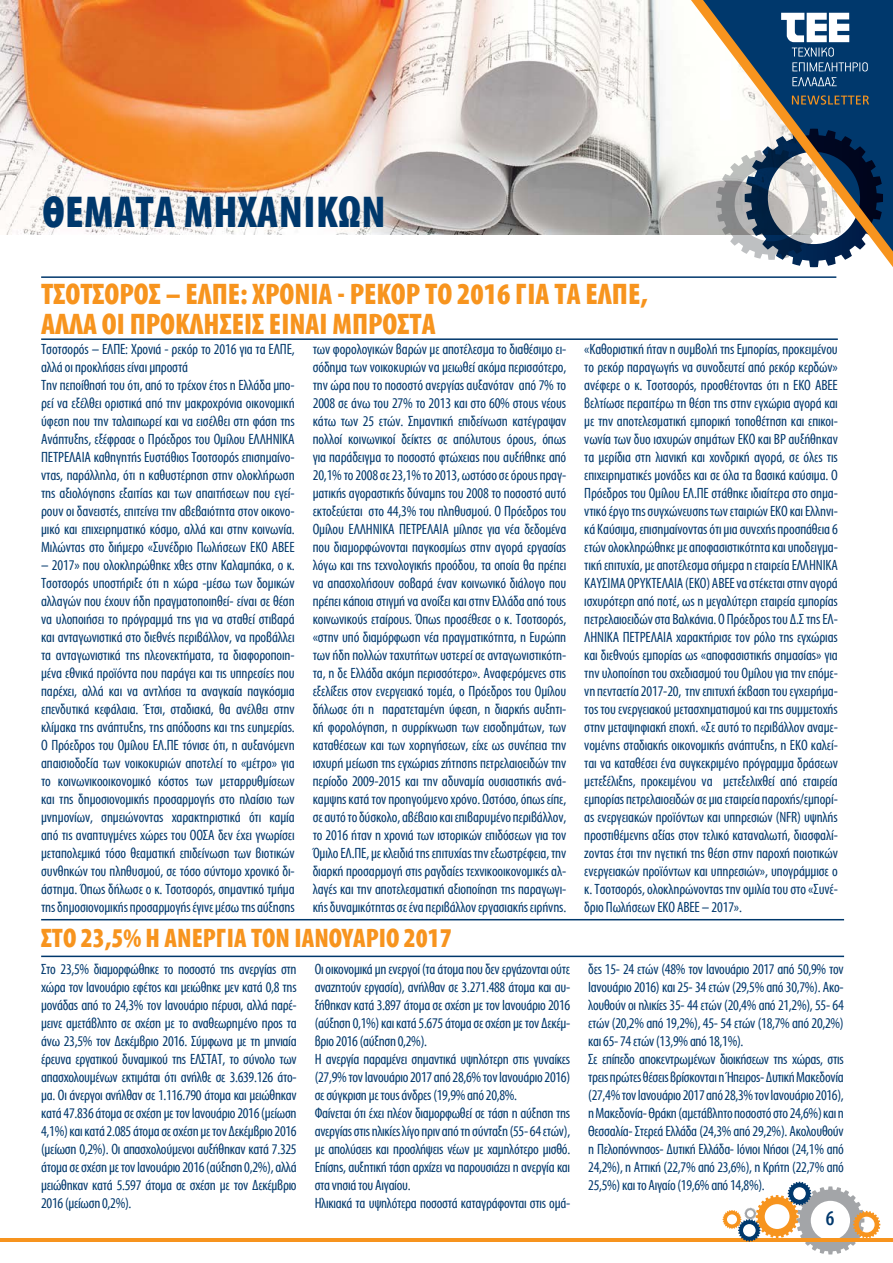
<style>
.page{position:relative;width:893px;height:1263px;background:#fff}
.page>*{position:absolute;margin:0;border:0;box-sizing:border-box;transform-origin:0 0}
.t1{font:700 45px "Myriad Condensed Greek";letter-spacing:.01em;color:#00386c}
.t2{font:700 30px "Myriad Condensed Greek";color:#f7941e}
.t3{font:700 27px "Myriad Condensed Greek";color:#f7941e}
.t4{font:500 21px "Myriad Condensed Greek";color:#00386c}
.t5{font:15px/18px "Myriad Condensed Greek";letter-spacing:-.02em;color:#00386c;text-align:justify}
</style>
<div class="page">
<hr style="left:0;top:1238px;width:893px;height:3px;background:#f7941e">
<svg style="left:723px;top:1182px;width:157px;height:72px"></svg>
<img style="left:0;top:0;width:691px;height:234px">
<svg style="left:691px;top:0;width:202px;height:267px"></svg>
<svg style="left:792px;top:95px;width:77px;height:10px"></svg>
<svg style="left:781px;top:13px;width:87px;height:58px"></svg>
<svg style="left:792px;top:77px;width:45px;height:9px"></svg>
<hr style="left:41px;top:276px;width:795px;height:2px;background:#00386c">
<hr style="left:41px;top:338px;width:797px;height:2px;background:#00386c">
<hr style="left:41px;top:955px;width:803px;height:2px;background:#00386c">
<hr style="left:41px;top:919px;width:803px;height:1px;background:#00386c">
<h1 class="t1" style="left:43px;top:189px;width:345px">ΘΕΜΑΤΑ ΜΗΧΑΝΙΚΩΝ</h1>
<h2 class="t2" style="left:41px;top:279px;width:27px">Τσοτσορός</h2>
<h2 class="t2" style="left:166px;top:279px;width:114px">– ΕΛΠΕ: Χρονιά</h2>
<h2 class="t2" style="left:337px;top:279px;width:27px">- ρεκόρ</h2>
<h2 class="t2" style="left:425px;top:279px;width:224px">το 2016 για τα ΕΛΠΕ,</h2>
<h2 class="t2" style="left:41px;top:309px;width:15px">αλλά</h2>
<h2 class="t2" style="left:102px;top:309px;width:58px">οι προκλήσεις</h2>
<h2 class="t2" style="left:269px;top:309px;width:13px">είναι</h2>
<h2 class="t2" style="left:332px;top:309px;width:50px">μπροστά</h2>
<p class="t5" style="left:41px;top:340px;width:255px;text-align:left">Τσοτσορός – ΕΛΠΕ: Χρονιά - ρεκόρ το 2016 για τα ΕΛΠΕ, αλλά οι προκλήσεις είναι μπροστά<br>Την πεποίθησή του ότι, από το τρέχον έτος η Ελλάδα μπο&shy;ρεί να εξέλθει οριστικά από την μακροχρόνια οικονομική ύφεση που την ταλαιπωρεί και να εισέλθει στη φάση της Ανάπτυξης, εξέφρασε ο Πρόεδρος του Ομίλου ΕΛΛΗΝΙΚΑ ΠΕΤΡΕΛΑΙΑ καθηγητής Ευστάθιος Τσοτσορός επισημαίνο&shy;ντας, παράλληλα, ότι η καθυστέρηση στην ολοκλήρωση της αξιολόγησης εξαιτίας και των απαιτήσεων που εγεί&shy;ρουν οι δανειστές, επιτείνει την αβεβαιότητα στον οικονο&shy;μικό και επιχειρηματικό κόσμο, αλλά και στην κοινωνία.<br>Μιλώντας στο διήμερο «Συνέδριο Πωλήσεων ΕΚΟ ΑΒΕΕ</p>
<p class="t5" style="left:41px;top:556px;width:255px">– 2017» που ολοκληρώθηκε χθες στην Καλαμπάκα, ο κ.<br>Τσοτσορός υποστήριξε ότι η χώρα -μέσω των δομικών αλλαγών που έχουν ήδη πραγματοποιηθεί- είναι σε θέση να υλοποιήσει το πρόγραμμά της για να σταθεί στιβαρά και ανταγωνιστικά στο διεθνές περιβάλλον, να προβάλλει τα ανταγωνιστικά της πλεονεκτήματα, τα διαφοροποιη&shy;μένα εθνικά προϊόντα που παράγει και τις υπηρεσίες που παρέχει, αλλά και να αντλήσει τα αναγκαία παγκόσμια επενδυτικά κεφάλαια. Έτσι, σταδιακά, θα ανέλθει στην κλίμακα της ανάπτυξης, της απόδοσης και της ευημερίας.<br>Ο Πρόεδρος του Ομίλου ΕΛ.ΠΕ τόνισε ότι, η αυξανόμενη απαισιοδοξία των νοικοκυριών αποτελεί το «μέτρο» για το κοινωνικοοικονομικό κόστος των μεταρρυθμίσεων και της δημοσιονομικής προσαρμογής στο πλαίσιο των μνημονίων, σημειώνοντας χαρακτηριστικά ότι καμία από τις αναπτυγμένες χώρες του ΟΟΣΑ δεν έχει γνωρίσει μεταπολεμικά τόσο θεαματική επιδείνωση των βιοτικών συνθηκών του πληθυσμού, σε τόσο σύντομο χρονικό δι&shy;άστημα. Όπως δήλωσε ο κ. Τσοτσορός, σημαντικό τμήμα της δημοσιονομικής προσαρμογής έγινε μέσω της αύξησης</p>
<p class="t5" style="left:313px;top:340px;width:255px">των φορολογικών βαρών με αποτέλεσμα το διαθέσιμο ει&shy;σόδημα των νοικοκυριών να μειωθεί ακόμα περισσότερο, την ώρα που το ποσοστό ανεργίας αυξανόταν από 7% το 2008 σε άνω του 27% το 2013 και στο 60% στους νέους κάτω των 25 ετών. Σημαντική επιδείνωση κατέγραψαν πολλοί κοινωνικοί δείκτες σε απόλυτους όρους, όπως για παράδειγμα το ποσοστό φτώχειας που αυξήθηκε από 20,1% το 2008 σε 23,1% το 2013, ωστόσο σε όρους πραγ&shy;ματικής αγοραστικής δύναμης του 2008 το ποσοστό αυτό εκτοξεύεται στο 44,3% του πληθυσμού. Ο Πρόεδρος του Ομίλου ΕΛΛΗΝΙΚΑ ΠΕΤΡΕΛΑΙΑ μίλησε για νέα δεδομένα που διαμορφώνονται παγκοσμίως στην αγορά εργασίας λόγω και της τεχνολογικής προόδου, τα οποία θα πρέπει να απασχολήσουν σοβαρά έναν κοινωνικό διάλογο που πρέπει κάποια στιγμή να ανοίξει και στην Ελλάδα από τους κοινωνικούς εταίρους. Όπως προσέθεσε ο κ. Τσοτσορός, «στην υπό διαμόρφωση νέα πραγματικότητα, η Ευρώπη των ήδη πολλών ταχυτήτων υστερεί σε ανταγωνιστικότη&shy;τα, η δε Ελλάδα ακόμη περισσότερο». Αναφερόμενες στις εξελίξεις στον ενεργειακό τομέα, ο Πρόεδρος του Ομίλου δήλωσε ότι η παρατεταμένη ύφεση, η διαρκής αυξητι&shy;κή φορολόγηση, η συρρίκνωση των εισοδημάτων, των καταθέσεων και των χορηγήσεων, είχε ως συνέπεια την ισχυρή μείωση της εγχώριας ζήτησης πετρελαιοειδών την περίοδο 2009-2015 και την αδυναμία ουσιαστικής ανά&shy;καμψης κατά τον προηγούμενο χρόνο. Ωστόσο, όπως είπε, σε αυτό το δύσκολο, αβέβαιο και επιβαρυμένο περιβάλλον, το 2016 ήταν η χρονιά των ιστορικών επιδόσεων για τον Όμιλο ΕΛ.ΠΕ, με κλειδιά της επιτυχίας την εξωστρέφεια, την διαρκή προσαρμογή στις ραγδαίες τεχνικοοικονομικές αλ&shy;λαγές και την αποτελεσματική αξιοποίηση της παραγωγι&shy;κής δυναμικότητας σε ένα περιβάλλον εργασιακής ειρήνης.</p>
<p class="t5" style="left:584px;top:340px;width:255px">«Καθοριστική ήταν η συμβολή της Εμπορίας, προκειμένου το ρεκόρ παραγωγής να συνοδευτεί από ρεκόρ κερδών» ανέφερε ο κ. Τσοτσορός, προσθέτοντας ότι η ΕΚΟ ΑΒΕΕ βελτίωσε περαιτέρω τη θέση της στην εγχώρια αγορά και με την αποτελεσματική εμπορική τοποθέτηση και επικοι&shy;νωνία των δυο ισχυρών σημάτων ΕΚΟ και ΒΡ αυξήθηκαν τα μερίδια στη λιανική και χονδρική αγορά, σε όλες τις επιχειρηματικές μονάδες και σε όλα τα βασικά καύσιμα. Ο Πρόεδρος του Ομίλου ΕΛ.ΠΕ στάθηκε ιδιαίτερα στο σημα&shy;ντικό έργο της συγχώνευσης των εταιριών ΕΚΟ και Ελληνι&shy;κά Καύσιμα, επισημαίνοντας ότι μια συνεχής προσπάθεια 6 ετών ολοκληρώθηκε με αποφασιστικότητα και υποδειγμα&shy;τική επιτυχία, με αποτέλεσμα σήμερα η εταιρεία ΕΛΛΗΝΙΚΑ ΚΑΥΣΙΜΑ ΟΡΥΚΤΕΛΑΙΑ (ΕΚΟ) ΑΒΕΕ να στέκεται στην αγορά ισχυρότερη από ποτέ, ως η μεγαλύτερη εταιρεία εμπορίας πετρελαιοειδών στα Βαλκάνια. Ο Πρόεδρος του Δ.Σ της ΕΛ-ΛΗΝΙΚΑ ΠΕΤΡΕΛΑΙΑ χαρακτήρισε τον ρόλο της εγχώριας και διεθνούς εμπορίας ως «αποφασιστικής σημασίας» για την υλοποίηση του σχεδιασμού του Ομίλου για την επόμε&shy;νη πενταετία 2017-20, την επιτυχή έκβαση του εγχειρήμα&shy;τος του ενεργειακού μετασχηματισμού και της συμμετοχής στην μεταψηφιακή εποχή. «Σε αυτό το περιβάλλον αναμε&shy;νομένης σταδιακής οικονομικής ανάπτυξης, η ΕΚΟ καλεί&shy;ται να καταθέσει ένα συγκεκριμένο πρόγραμμα δράσεων μετεξέλιξης, προκειμένου να μετεξελιχθεί από εταιρεία εμπορίας πετρελαιοειδών σε μια εταιρεία παροχής/εμπορί&shy;ας ενεργειακών προϊόντων και υπηρεσιών (NFR) υψηλής προστιθέμενης αξίας στον τελικό καταναλωτή, διασφαλί&shy;ζοντας έτσι την ηγετική της θέση στην παροχή ποιοτικών ενεργειακών προϊόντων και υπηρεσιών», υπογράμμισε ο κ. Τσοτσορός, ολοκληρώνοντας την ομιλία του στο «Συνέ&shy;δριο Πωλήσεων ΕΚΟ ΑΒΕΕ – 2017».</p>
<h3 class="t3" style="left:41px;top:924px;width:138px">Στο 23,5% η ανερ</h3>
<h3 class="t3" style="left:216px;top:924px;width:100px">γία τον Ιανουάριο</h3>
<h3 class="t3" style="left:404px;top:924px;width:49px">2017</h3>
<p class="t5" style="left:41px;top:960px;width:257px">Στο 23,5% διαμορφώθηκε το ποσοστό της ανεργίας στη χώρα τον Ιανουάριο εφέτος και μειώθηκε μεν κατά 0,8 της μονάδας από το 24,3% τον Ιανουάριο πέρυσι, αλλά παρέ&shy;μεινε αμετάβλητο σε σχέση με το αναθεωρημένο προς τα άνω 23,5% τον Δεκέμβριο 2016. Σύμφωνα με τη μηνιαία έρευνα εργατικού δυναμικού της ΕΛΣΤΑΤ, το σύνολο των απασχολουμένων εκτιμάται ότι ανήλθε σε 3.639.126 άτο&shy;μα. Οι άνεργοι ανήλθαν σε 1.116.790 άτομα και μειώθηκαν κατά 47.836 άτομα σε σχέση με τον Ιανουάριο 2016 (μείωση 4,1%) και κατά 2.085 άτομα σε σχέση με τον Δεκέμβριο 2016 (μείωση 0,2%). Οι απασχολούμενοι αυξήθηκαν κατά 7.325 άτομα σε σχέση με τον Ιανουάριο 2016 (αύξηση 0,2%), αλλά μειώθηκαν κατά 5.597 άτομα σε σχέση με τον Δεκέμβριο 2016 (μείωση 0,2%).</p>
<p class="t5" style="left:315px;top:960px;width:257px;text-align:left">Οι οικονομικά μη ενεργοί (τα άτομα που δεν εργάζονται ούτε αναζητούν εργασία), ανήλθαν σε 3.271.488 άτομα και αυ&shy;ξήθηκαν κατά 3.897 άτομα σε σχέση με τον Ιανουάριο 2016 (αύξηση 0,1%) και κατά 5.675 άτομα σε σχέση με τον Δεκέμ&shy;βριο 2016 (αύξηση 0,2%).<br>Η ανεργία παραμένει σημαντικά υψηλότερη στις γυναίκες (27,9% τον Ιανουάριο 2017 από 28,6% τον Ιανουάριο 2016) σε σύγκριση με τους άνδρες (19,9% από 20,8%.<br>Φαίνεται ότι έχει πλέον διαμορφωθεί σε τάση η αύξηση της ανεργίας στις ηλικίες λίγο πριν από τη σύνταξη (55- 64 ετών), με απολύσεις και προσλήψεις νέων με χαμηλότερο μισθό.<br>Επίσης, αυξητική τάση αρχίζει να παρουσιάζει η ανεργία και στα νησιά του Αιγαίου.<br>Ηλικιακά τα υψηλότερα ποσοστά καταγράφονται στις ομά-</p>
<p class="t5" style="left:588px;top:960px;width:257px;text-align:left">δες 15- 24 ετών (48% τον Ιανουάριο 2017 από 50,9% τον Ιανουάριο 2016) και 25- 34 ετών (29,5% από 30,7%). Ακο&shy;λουθούν οι ηλικίες 35- 44 ετών (20,4% από 21,2%), 55- 64 ετών (20,2% από 19,2%), 45- 54 ετών (18,7% από 20,2%) και 65- 74 ετών (13,9% από 18,1%).<br>Σε επίπεδο αποκεντρωμένων διοικήσεων της χώρας, στις τρεις πρώτες θέσεις βρίσκονται η Ήπειρος- Δυτική Μακεδονία (27,4% τον Ιανουάριο 2017 από 28,3% τον Ιανουάριο 2016), η Μακεδονία- Θράκη (αμετάβλητο ποσοστό στο 24,6%) και η Θεσσαλία- Στερεά Ελλάδα (24,3% από 29,2%). Ακολουθούν η Πελοπόννησος- Δυτική Ελλάδα- Ιόνιοι Νήσοι (24,1% από 24,2%), η Αττική (22,7% από 23,6%), η Κρήτη (22,7% από 25,5%) και το Αιγαίο (19,6% από 14,8%).</p>
<h3 class="t4" style="left:826px;top:1208px;width:10px">6</h3>
</div>
